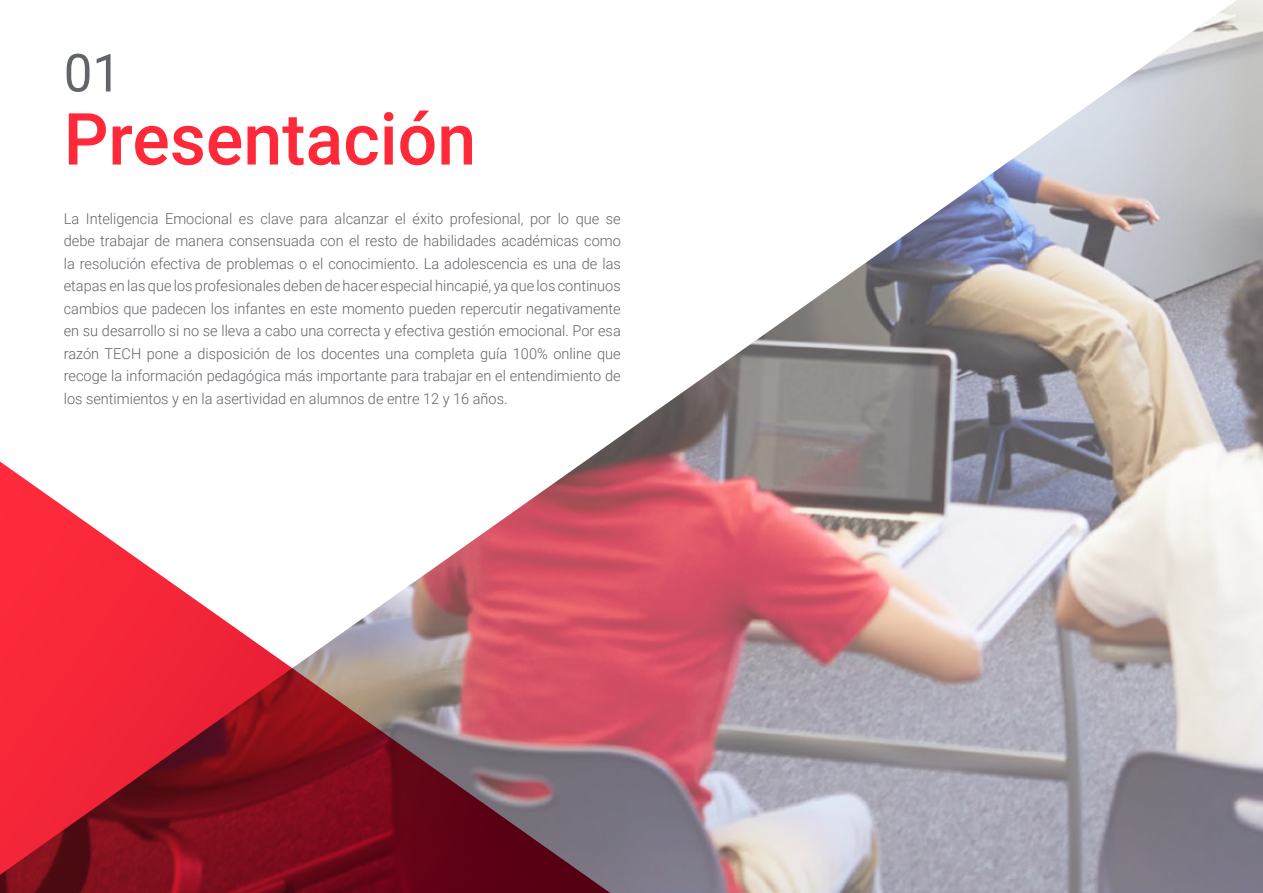
<style>
.page{position:relative;width:1263px;height:893px;background:#fff}
.page>*{position:absolute;margin:0;border:0;box-sizing:border-box;transform-origin:0 0}
.t1{font:500 72px "Roboto";color:#ff293a}
.t2{font:52.5px "Roboto";color:#61646a}
.t3{font:300 15px/22.5px "Roboto";color:#61646a;text-align:justify}
</style>
<div class="page">
<img style="left:606px;top:0;width:657px;height:893px">
<svg style="left:0;top:446px;width:640px;height:447px"></svg>
<h2 class="t2" style="left:64px;top:36px;width:59px">01</h2>
<h1 class="t1" style="left:64px;top:89px;width:414px">Presentación</h1>
<p class="t3" style="left:64px;top:207px;width:559px">La Inteligencia Emocional es clave para alcanzar el éxito profesional, por lo que se debe trabajar de manera consensuada con el resto de habilidades académicas como la resolución efectiva de problemas o el conocimiento. La adolescencia es una de las etapas en las que los profesionales deben de hacer especial hincapié, ya que los continuos cambios que padecen los infantes en este momento pueden repercutir negativamente en su desarrollo si no se lleva a cabo una correcta y efectiva gestión emocional. Por esa razón TECH pone a disposición de los docentes una completa guía 100% online que recoge la información pedagógica más importante para trabajar en el entendimiento de los sentimientos y en la asertividad en alumnos de entre 12 y 16 años.</p>
</div>
